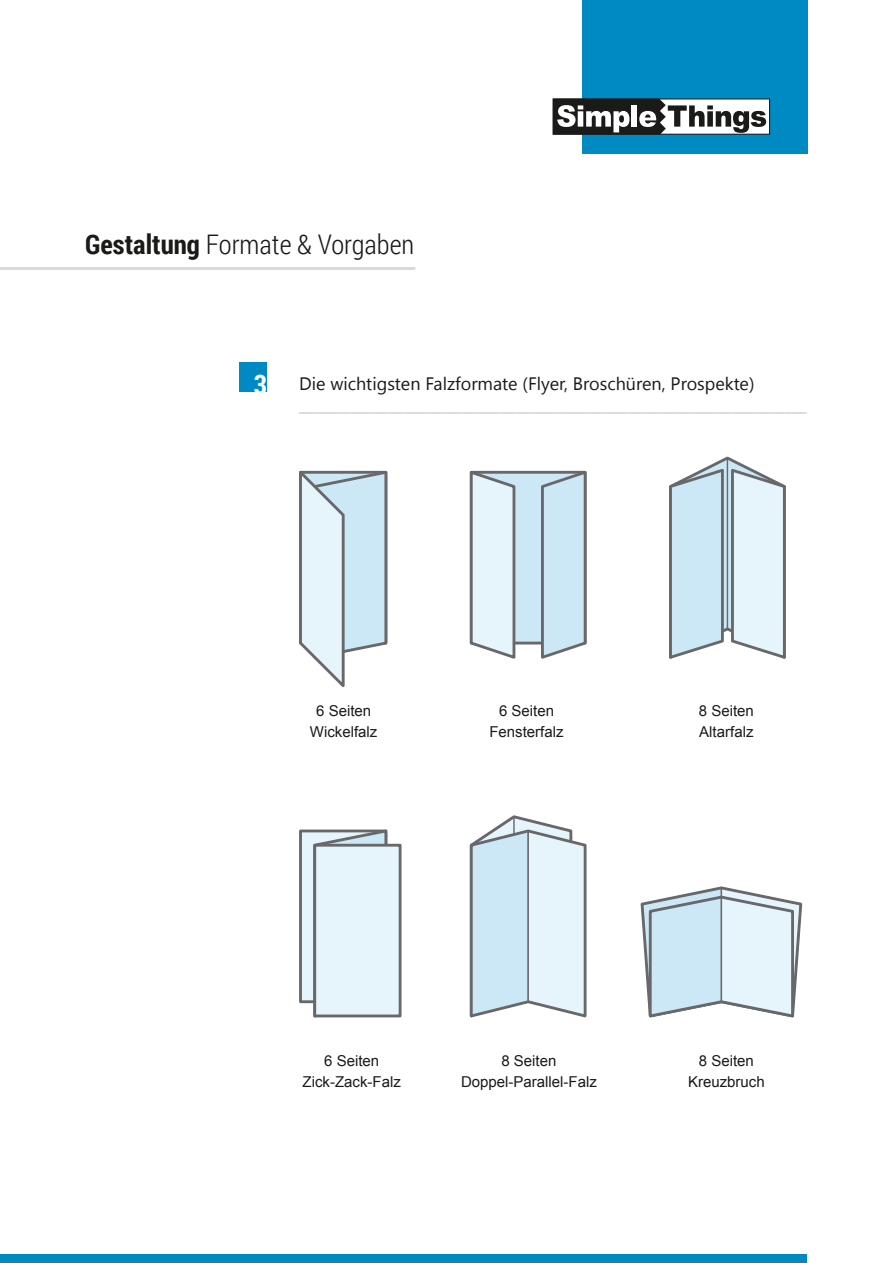
<style>
.page{position:relative;width:893px;height:1263px;background:#fff}
.page>*{position:absolute;margin:0;border:0;box-sizing:border-box;transform-origin:0 0}
.t1{font:300 27px "Roboto Condensed";color:#1a1a18}
.t2{font:700 27px "Roboto Condensed";color:#fff}
.t3{font:18px "Segoe UI";color:#c5c6c6}
.t4{font:18px "Segoe UI";color:#1a1a18}
.t5{font:15px/21px "Arial";color:#1a1a18;text-align:center}
.s1{font-weight:700}
</style>
<div class="page">
<div style="left:0;top:1254px;width:807px;height:9px;background:#008ac4"></div>
<div style="left:583px;top:1px;width:225px;height:153px;background:#008ac4"></div>
<svg style="left:553px;top:99px;width:213px;height:36px"></svg>
<hr style="left:0;top:267px;width:415px;height:3px;background:#dadada">
<div style="left:470px;top:471px;width:116px;height:173px;background:#cce8f6;border:3px solid #68676a"></div>
<svg style="left:539px;top:470px;width:48px;height:189px"></svg>
<svg style="left:469px;top:470px;width:49px;height:189px"></svg>
<svg style="left:299px;top:470px;width:89px;height:218px"></svg>
<svg style="left:669px;top:457px;width:117px;height:202px"></svg>
<hr style="left:727px;top:458px;width:1px;height:171px;background:#68676a">
<div style="left:300px;top:831px;width:86px;height:171px;background:#e6f4fb"></div>
<div style="left:299px;top:829px;width:88px;height:174px;border:3px solid #68676a"></div>
<svg style="left:311px;top:829px;width:78px;height:175px"></svg>
<div style="left:315px;top:845px;width:85px;height:171px;background:#e6f4fb"></div>
<div style="left:313px;top:844px;width:89px;height:173px;border:3px solid #68676a"></div>
<svg style="left:469px;top:815px;width:118px;height:202px"></svg>
<svg style="left:640px;top:886px;width:162px;height:131px"></svg>
<div style="left:240px;top:362px;width:27px;height:30px;background:#008ac4"></div>
<h1 class="t1" style="left:85px;top:225px;width:331px"><span class="s1">Gestaltung</span> Formate &amp; Vorgaben</h1>
<h1 class="t2" style="left:254px;top:365px;width:15px">3</h1>
<p class="t4" style="left:299px;top:369px;width:457px">Die wichtigsten Falzformate (Flyer, Broschüren, Prospekte)</p>
<p class="t3" style="left:299px;top:390px;width:509px">____________________________________________________________________</p>
<p class="t5" style="left:310px;top:700px;width:69px">6 Seiten<br>Wickelfalz</p>
<p class="t5" style="left:489px;top:700px;width:76px">6 Seiten<br>Fensterfalz</p>
<p class="t5" style="left:699px;top:700px;width:57px;text-align:left">8 Seiten<br>Altarfalz</p>
<p class="t5" style="left:303px;top:1050px;width:100px">6 Seiten<br>Zick-Zack-Falz</p>
<p class="t5" style="left:461px;top:1050px;width:137px">8 Seiten<br>Doppel-Parallel-Falz</p>
<p class="t5" style="left:688px;top:1050px;width:78px">8 Seiten<br>Kreuzbruch</p>
</div>
